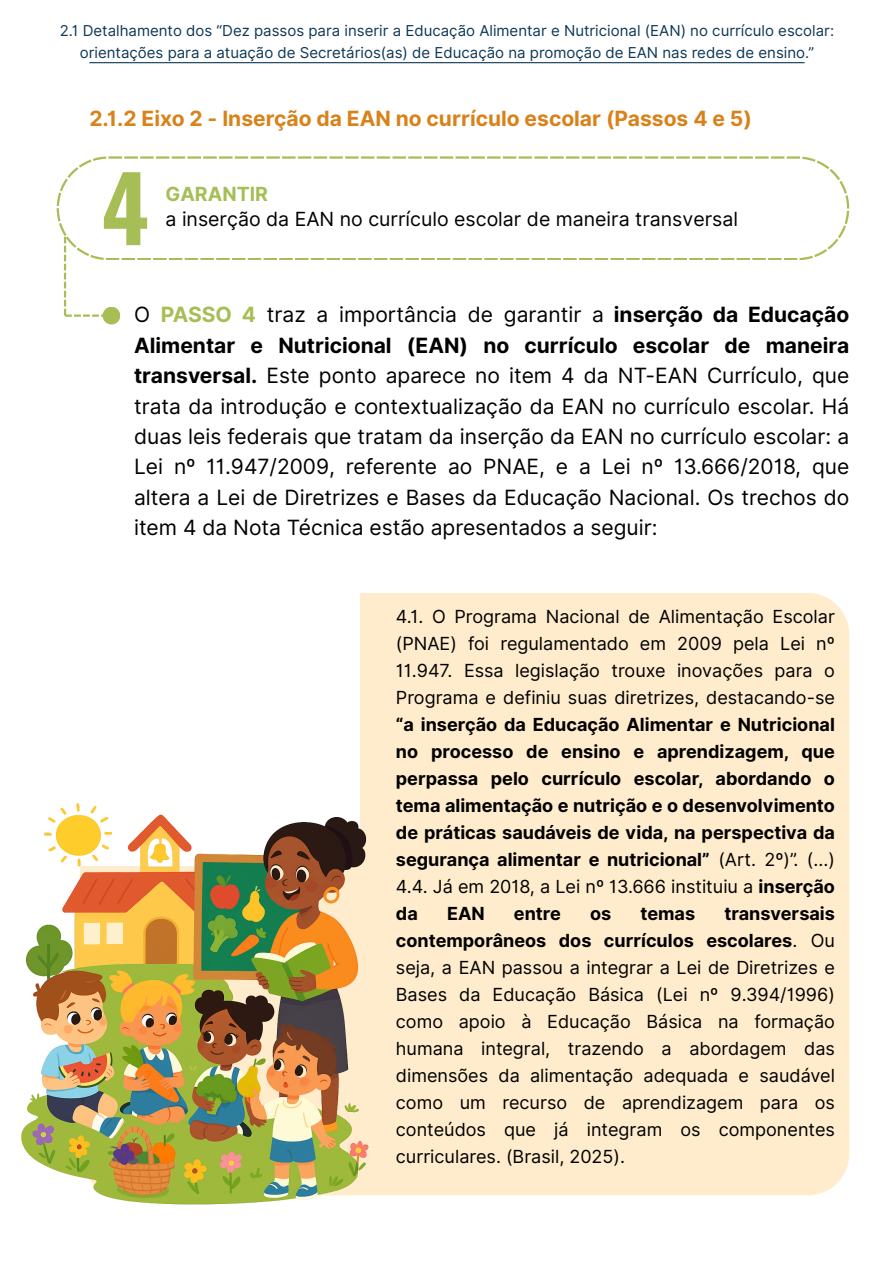
<style>
.page{position:relative;width:894px;height:1264px;background:#fff}
.page>*{position:absolute;margin:0;border:0;box-sizing:border-box;transform-origin:0 0}
.t1{font:700 90px "Oswald";color:#a6be55}
.t2{font:21px/30.5px "Inter";color:#000;text-align:justify}
.t3{font:700 21px "Inter";color:#d88219}
.t4{font:19.5px "Inter";color:#000}
.t5{font:700 19.5px "Inter";color:#a6be55}
.t6{font:18px/27px "Inter";color:#000;text-align:justify}
.t7{font:700 18px/27px "Inter";color:#000;text-align:justify}
.t8{font:15px/22.5px "Inter";color:#0e3857;text-align:center}
.s1{font-weight:700;color:#a6be55}
.s2{font-weight:700}
.s3{font-weight:400}
</style>
<div class="page">
<hr style="left:89px;top:62px;width:715px;height:1px;background:#0e3857">
<svg style="left:57px;top:156px;width:792px;height:104px"></svg>
<svg style="left:64px;top:237px;width:47px;height:80px"></svg>
<div style="left:103px;top:307px;width:17px;height:17px;background:#a6be55"></div>
<div style="left:80px;top:593px;width:769px;height:602px;background:#ffeccc"></div>
<div style="left:45px;top:541px;width:314px;height:324px;background:#fff"></div>
<img style="left:21px;top:782px;width:369px;height:423px">
<p class="t8" style="left:60px;top:19px;width:775px">2.1 Detalhamento dos “Dez passos para inserir a Educação Alimentar e Nutricional (EAN) no currículo escolar: orientações para a atuação de Secretários(as) de Educação na promoção de EAN nas redes de ensino.”</p>
<p class="t3" style="left:89px;top:106px;width:664px">2.1.2 Eixo 2 - Inserção da EAN no currículo escolar (Passos 4 e 5)</p>
<h1 class="t1" style="left:102px;top:138px;width:49px">4</h1>
<p class="t5" style="left:165px;top:182px;width:104px">GARANTIR</p>
<p class="t4" style="left:165px;top:207px;width:574px">a inserção da EAN no currículo escolar de maneira transversal</p>
<p class="t2" style="left:134px;top:299px;width:716px">O <span class="s1">PASSO 4</span> traz a importância de garantir a <span class="s2">inserção da Educação Alimentar e Nutricional (EAN) no currículo escolar de maneira transversal.</span> Este ponto aparece no item 4 da NT-EAN Currículo, que trata da introdução e contextualização da EAN no currículo escolar. Há duas leis federais que tratam da inserção da EAN no currículo escolar: a Lei nº 11.947/2009, referente ao PNAE, e a Lei nº 13.666/2018, que altera a Lei de Diretrizes e Bases da Educação Nacional. Os trechos do item 4 da Nota Técnica estão apresentados a seguir:</p>
<p class="t6" style="left:396px;top:602px;width:440px">4.1. O Programa Nacional de Alimentação Escolar (PNAE) foi regulamentado em 2009 pela Lei nº 11.947. Essa legislação trouxe inovações para o Programa e definiu suas diretrizes, destacando-se</p>
<p class="t7" style="left:396px;top:711px;width:440px">“a inserção da Educação Alimentar e Nutricional no processo de ensino e aprendizagem, que perpassa pelo currículo escolar, abordando o tema alimentação e nutrição e o desenvolvimento de práticas saudáveis de vida, na perspectiva da segurança alimentar e nutricional” <span class="s3">(Art. 2º)”. (...)<br>4.4. Já em 2018, a Lei nº 13.666 instituiu a</span> inserção da</p>
<p class="t6" style="left:396px;top:900px;width:440px;text-indent:328px"><span class="s2">transversais contemporâneos dos currículos escolares</span>. Ou seja, a EAN passou a integrar a Lei de Diretrizes e Bases da Educação Básica (Lei nº 9.394/1996) como apoio à Educação Básica na formação humana integral, trazendo a abordagem das dimensões da alimentação adequada e saudável como um recurso de aprendizagem para os conteúdos que já integram os componentes curriculares. (Brasil, 2025).</p>
<p class="t7" style="left:447px;top:900px;width:39px">EAN</p>
<p class="t7" style="left:514px;top:900px;width:48px">entre</p>
<p class="t7" style="left:590px;top:900px;width:23px">os</p>
<p class="t7" style="left:640px;top:900px;width:56px">temas</p>
</div>
